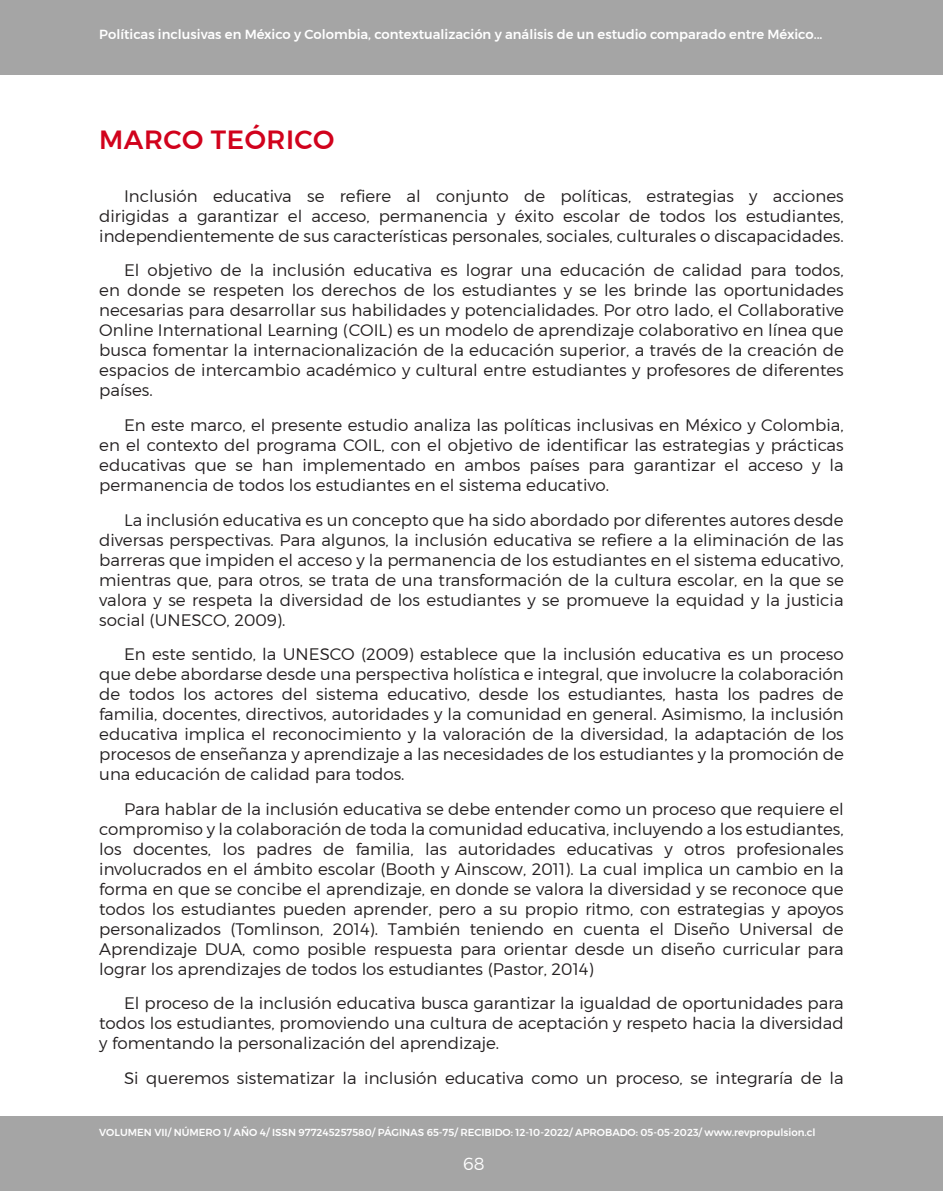
<style>
.page{position:relative;width:943px;height:1191px;background:#fff}
.page>*{position:absolute;margin:0;border:0;box-sizing:border-box;transform-origin:0 0}
._06_titulos_en_rojo{font:500 26.25px "Montserrat";letter-spacing:.02em;color:#d1021c}
.t1{font:300 17.5px "Montserrat";color:#fff}
._07_parrafo_texto_articulo{font:300 16.62px/19.9px "Montserrat";color:#231f20;text-align:justify}
.t2{font:500 13.12px "Montserrat";color:#fff}
.t3{font:500 10.15px "Montserrat";color:#fff}
</style>
<div class="page">
<div style="left:0;top:0;width:943px;height:74px;background:#a5a5a5"></div>
<div style="left:0;top:1116px;width:943px;height:75px;background:#a5a5a5"></div>
<p class="t2" style="left:99px;top:26px;width:724px">Políticas inclusivas en México y Colombia, contextualización y análisis de un estudio comparado entre México...</p>
<p class="_06_titulos_en_rojo" style="left:99px;top:124px;width:236px">MARCO TEÓRICO</p>
<p class="_07_parrafo_texto_articulo" style="left:99px;top:185px;width:746px;text-indent:25px">Inclusión educativa se refiere al conjunto de políticas, estrategias y acciones dirigidas a garantizar el acceso, permanencia y éxito escolar de todos los estudiantes, independientemente de sus características personales, sociales, culturales o discapacidades.</p>
<p class="_07_parrafo_texto_articulo" style="left:99px;top:260px;width:746px;text-indent:25px">El objetivo de la inclusión educativa es lograr una educación de calidad para todos, en donde se respeten los derechos de los estudiantes y se les brinde las oportunidades necesarias para desarrollar sus habilidades y potencialidades. Por otro lado, el Collaborative Online International Learning (COIL) es un modelo de aprendizaje colaborativo en línea que busca fomentar la internacionalización de la educación superior, a través de la creación de espacios de intercambio académico y cultural entre estudiantes y profesores de diferentes países.</p>
<p class="_07_parrafo_texto_articulo" style="left:99px;top:415px;width:746px;text-indent:25px">En este marco, el presente estudio analiza las políticas inclusivas en México y Colombia, en el contexto del programa COIL, con el objetivo de identificar las estrategias y prácticas educativas que se han implementado en ambos países para garantizar el acceso y la permanencia de todos los estudiantes en el sistema educativo.</p>
<p class="_07_parrafo_texto_articulo" style="left:99px;top:509px;width:746px;text-indent:25px">La inclusión educativa es un concepto que ha sido abordado por diferentes autores desde diversas perspectivas. Para algunos, la inclusión educativa se refiere a la eliminación de las barreras que impiden el acceso y la permanencia de los estudiantes en el sistema educativo, mientras que, para otros, se trata de una transformación de la cultura escolar, en la que se valora y se respeta la diversidad de los estudiantes y se promueve la equidad y la justicia social (UNESCO, 2009).</p>
<p class="_07_parrafo_texto_articulo" style="left:99px;top:644px;width:746px;text-indent:25px">En este sentido, la UNESCO (2009) establece que la inclusión educativa es un proceso que debe abordarse desde una perspectiva holística e integral, que involucre la colaboración de todos los actores del sistema educativo, desde los estudiantes, hasta los padres de familia, docentes, directivos, autoridades y la comunidad en general. Asimismo, la inclusión educativa implica el reconocimiento y la valoración de la diversidad, la adaptación de los procesos de enseñanza y aprendizaje a las necesidades de los estudiantes y la promoción de una educación de calidad para todos.</p>
<p class="_07_parrafo_texto_articulo" style="left:99px;top:798px;width:746px;text-indent:25px">Para hablar de la inclusión educativa se debe entender como un proceso que requiere el compromiso y la colaboración de toda la comunidad educativa, incluyendo a los estudiantes, los docentes, los padres de familia, las autoridades educativas y otros profesionales involucrados en el ámbito escolar (Booth y Ainscow, 2011). La cual implica un cambio en la forma en que se concibe el aprendizaje, en donde se valora la diversidad y se reconoce que todos los estudiantes pueden aprender, pero a su propio ritmo, con estrategias y apoyos personalizados (Tomlinson, 2014). También teniendo en cuenta el Diseño Universal de Aprendizaje DUA, como posible respuesta para orientar desde un diseño curricular para lograr los aprendizajes de todos los estudiantes (Pastor, 2014)</p>
<p class="_07_parrafo_texto_articulo" style="left:99px;top:993px;width:746px;text-indent:25px">El proceso de la inclusión educativa busca garantizar la igualdad de oportunidades para todos los estudiantes, promoviendo una cultura de aceptación y respeto hacia la diversidad y fomentando la personalización del aprendizaje.</p>
<p class="_07_parrafo_texto_articulo" style="left:124px;top:1068px;width:721px">Si queremos sistematizar la inclusión educativa como un proceso, se integraría de la</p>
<p class="t3" style="left:99px;top:1126px;width:718px">VOLUMEN VII/ NÚMERO 1/ AÑO 4/ ISSN 977245257580/ PÁGINAS 65-75/ RECIBIDO: 12-10-2022/ APROBADO: 05-05-2023/ www.revpropulsion.cl</p>
<p class="t1" style="left:463px;top:1152px;width:23px">68</p>
</div>
